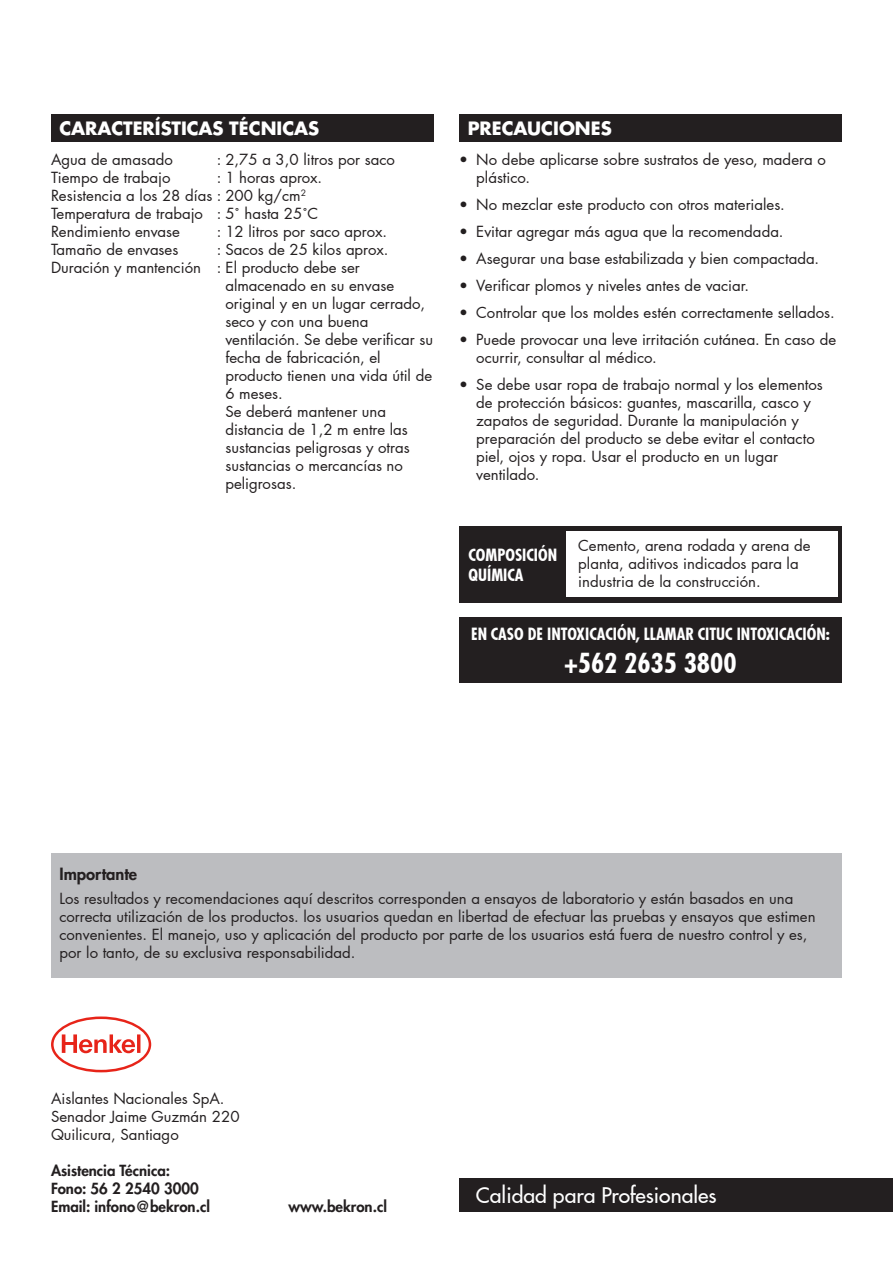
<style>
.page{position:relative;width:893px;height:1263px;background:#fff}
.page>*{position:absolute;margin:0;border:0;box-sizing:border-box;transform-origin:0 0}
.t1{font:700 condensed 27px "Futura LT Pro";color:#fff}
.t2{font:500 21.15px "Futura LT Pro";color:#fff}
.t3{font:700 18px "Futura LT Pro";color:#fff}
.t4{font:700 condensed 16.5px "Futura LT Pro";color:#fff}
.t5{font:800 16.5px "Futura LT Pro";color:#231f20}
.t6{font:15px/18px "Futura LT Pro";color:#231f20}
.t7{font:800 15px "Futura LT Pro";color:#231f20}
</style>
<div class="page">
<div style="left:51px;top:854px;width:791px;height:124px;background:#bcbdc0"></div>
<svg style="left:51px;top:1016px;width:100px;height:56px"></svg>
<div style="left:459px;top:1178px;width:434px;height:34px;background:#231f20"></div>
<div style="left:459px;top:115px;width:383px;height:27px;background:#231f20"></div>
<div style="left:51px;top:115px;width:383px;height:27px;background:#231f20"></div>
<div style="left:459px;top:526px;width:383px;height:77px;background:#231f20"></div>
<div style="left:566px;top:531px;width:271px;height:66px;background:#fff"></div>
<div style="left:459px;top:617px;width:383px;height:65px;background:#231f20"></div>
<p class="t3" style="left:60px;top:114px;width:261px">CARACTERÍSTICAS TÉCNICAS</p>
<p class="t6" style="left:51px;top:150px;width:123px">Agua de amasado</p>
<p class="t6" style="left:217px;top:150px;width:179px">: 2,75 a 3,0 litros por saco</p>
<p class="t6" style="left:51px;top:168px;width:121px">Tiempo de trabajo</p>
<p class="t6" style="left:51px;top:168px;width:273px;text-indent:166px">: 1 horas aprox.<br>Resistencia a los 28 días : 200 kg/cm<sup>2</sup></p>
<p class="t6" style="left:51px;top:204px;width:269px">Temperatura de trabajo : 5˚ hasta 25˚C</p>
<p class="t6" style="left:51px;top:222px;width:131px">Rendimiento envase</p>
<p class="t6" style="left:217px;top:222px;width:172px">: 12 litros por saco aprox.</p>
<p class="t6" style="left:51px;top:240px;width:129px">Tamaño de envases</p>
<p class="t6" style="left:217px;top:240px;width:173px">: Sacos de 25 kilos aprox.</p>
<p class="t6" style="left:51px;top:258px;width:310px">Duración y mantención : El producto debe ser</p>
<p class="t6" style="left:225px;top:276px;width:170px">almacenado en su envase</p>
<p class="t6" style="left:225px;top:294px;width:201px">original y en un lugar cerrado,</p>
<p class="t6" style="left:225px;top:312px;width:144px">seco y con una buena</p>
<p class="t6" style="left:225px;top:330px;width:209px">ventilación. Se debe verificar su</p>
<p class="t6" style="left:225px;top:348px;width:157px">fecha de fabricación, el</p>
<p class="t6" style="left:225px;top:366px;width:208px">producto tienen una vida útil de</p>
<p class="t6" style="left:225px;top:384px;width:59px">6 meses.</p>
<p class="t6" style="left:225px;top:402px;width:162px">Se deberá mantener una</p>
<p class="t6" style="left:225px;top:420px;width:184px">distancia de 1,2 m entre las</p>
<p class="t6" style="left:225px;top:438px;width:186px">sustancias peligrosas y otras</p>
<p class="t6" style="left:225px;top:456px;width:179px">sustancias o mercancías no</p>
<p class="t6" style="left:225px;top:474px;width:72px">peligrosas.</p>
<p class="t3" style="left:468px;top:114px;width:146px">PRECAUCIONES</p>
<p class="t6" style="left:476px;top:150px;width:351px;text-indent:-17px">• No debe aplicarse sobre sustratos de yeso, madera o plástico.</p>
<p class="t6" style="left:459px;top:195px;width:327px">• No mezclar este producto con otros materiales.</p>
<p class="t6" style="left:459px;top:222px;width:326px">• Evitar agregar más agua que la recomendada.</p>
<p class="t6" style="left:459px;top:249px;width:361px">• Asegurar una base estabilizada y bien compactada.</p>
<p class="t6" style="left:459px;top:276px;width:291px">• Verificar plomos y niveles antes de vaciar.</p>
<p class="t6" style="left:459px;top:303px;width:377px">• Controlar que los moldes estén correctamente sellados.</p>
<p class="t6" style="left:476px;top:330px;width:361px;text-indent:-17px">• Puede provocar una leve irritación cutánea. En caso de ocurrir, consultar al médico.</p>
<p class="t6" style="left:476px;top:375px;width:348px;text-indent:-17px">• Se debe usar ropa de trabajo normal y los elementos de protección básicos: guantes, mascarilla, casco y zapatos de seguridad. Durante la manipulación y preparación del producto se debe evitar el contacto piel, ojos y ropa. Usar el producto en un lugar ventilado.</p>
<p class="t6" style="left:578px;top:537px;width:234px">Cemento, arena rodada y arena de planta, aditivos indicados para la industria de la construcción.</p>
<p class="t4" style="left:471px;top:623px;width:360px">EN CASO DE INTOXICACIÓN, LLAMAR CITUC INTOXICACIÓN:</p>
<p class="t1" style="left:565px;top:645px;width:173px">+562 2635 3800</p>
<p class="t4" style="left:469px;top:544px;width:90px">COMPOSICIÓN</p>
<p class="t4" style="left:469px;top:564px;width:57px">QUÍMICA</p>
<p class="t5" style="left:60px;top:861px;width:79px">Importante</p>
<p class="t6" style="left:60px;top:889px;width:758px">Los resultados y recomendaciones aquí descritos corresponden a ensayos de laboratorio y están basados en una correcta utilización de los productos. los usuarios quedan en libertad de efectuar las pruebas y ensayos que estimen convenientes. El manejo, uso y aplicación del producto por parte de los usuarios está fuera de nuestro control y es, por lo tanto, de su exclusiva responsabilidad.</p>
<p class="t6" style="left:51px;top:1089px;width:175px">Aislantes Nacionales SpA.</p>
<p class="t6" style="left:51px;top:1107px;width:190px">Senador Jaime Guzmán 220</p>
<p class="t6" style="left:51px;top:1125px;width:129px">Quilicura, Santiago</p>
<p class="t7" style="left:51px;top:1159px;width:121px">Asistencia Técnica:</p>
<p class="t7" style="left:51px;top:1177px;width:149px">Fono: 56 2 2540 3000</p>
<p class="t7" style="left:51px;top:1195px;width:160px">Email: infono@bekron.cl</p>
<p class="t7" style="left:288px;top:1195px;width:100px">www.bekron.cl</p>
<h2 class="t2" style="left:476px;top:1179px;width:242px">Calidad para Profesionales</h2>
</div>
